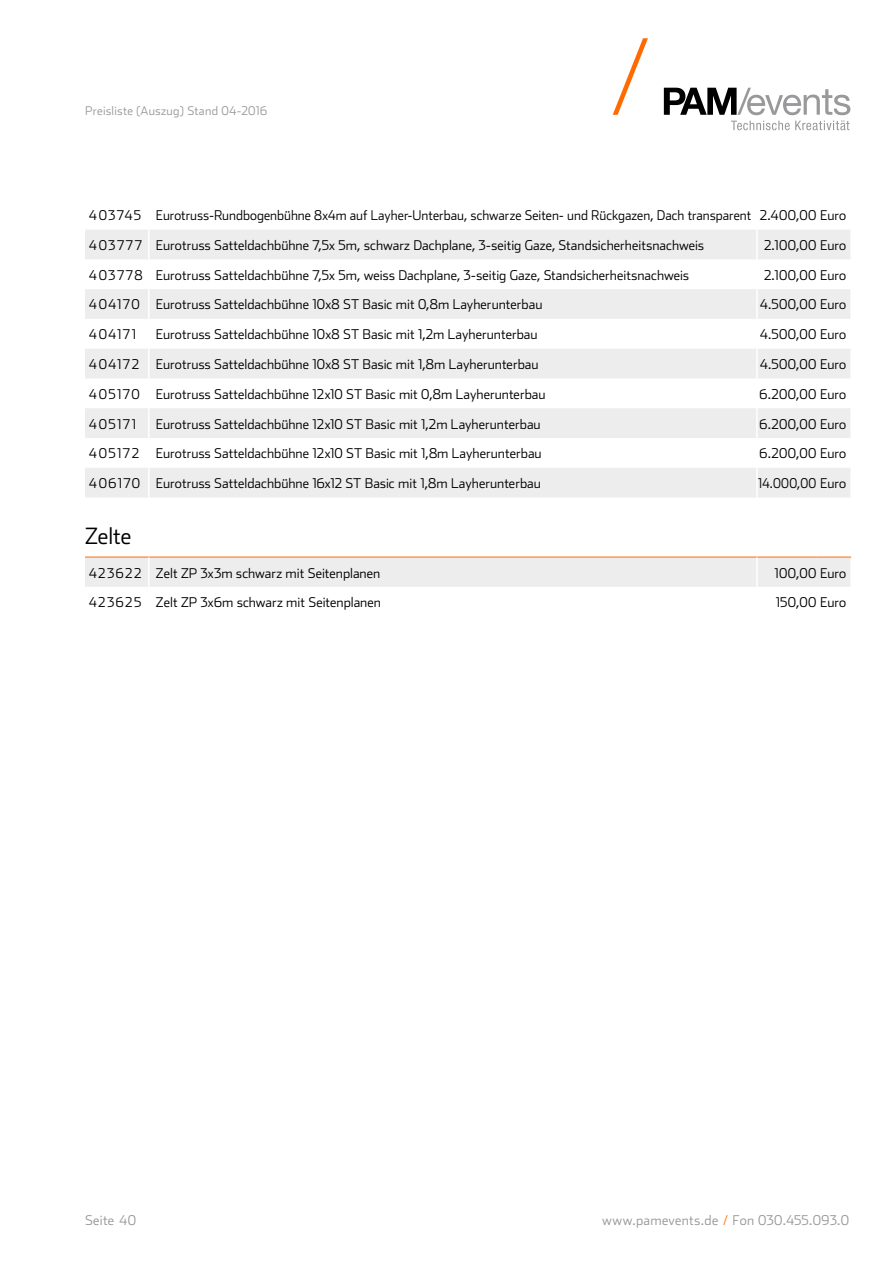
<style>
.page{position:relative;width:893px;height:1263px;background:#fff}
.page>*{position:absolute;margin:0;border:0;box-sizing:border-box;transform-origin:0 0}
.t1{font:300 22.5px "Stainless";letter-spacing:-.005em;color:#000}
.t2{font:300 13.5px "Stainless";color:#000}
.t3{font:300 13.5px "Stainless";letter-spacing:.02em;color:#99989a}
.t4{font:300 13.5px "Stainless";color:#000;scale:.94 1}
.t5{font:300 12px "Stainless";letter-spacing:.025em;color:#99989a}
.s1{color:#ff6b00}
</style>
<div class="page">
<svg style="left:664px;top:88px;width:186px;height:42px"></svg>
<svg style="left:612px;top:38px;width:36px;height:77px"></svg>
<svg style="left:85px;top:230px;width:765px;height:357px"></svg>
<hr style="left:85px;top:557px;width:64px;height:1px;background:#ff6b00">
<hr style="left:149px;top:557px;width:608px;height:1px;background:#ff6b00">
<hr style="left:757px;top:557px;width:59px;height:1px;background:#ff6b00">
<hr style="left:816px;top:557px;width:35px;height:1px;background:#ff6b00">
<hr style="left:148px;top:230px;width:2px;height:29px;background:#fff">
<hr style="left:148px;top:259px;width:2px;height:30px;background:#fff">
<hr style="left:148px;top:289px;width:2px;height:30px;background:#fff">
<hr style="left:148px;top:319px;width:2px;height:30px;background:#fff">
<hr style="left:148px;top:349px;width:2px;height:29px;background:#fff">
<hr style="left:148px;top:378px;width:2px;height:30px;background:#fff">
<hr style="left:148px;top:408px;width:2px;height:30px;background:#fff">
<hr style="left:148px;top:438px;width:2px;height:30px;background:#fff">
<hr style="left:148px;top:468px;width:2px;height:29px;background:#fff">
<hr style="left:148px;top:557px;width:2px;height:30px;background:#fff">
<hr style="left:756px;top:230px;width:2px;height:29px;background:#fff">
<hr style="left:756px;top:259px;width:2px;height:30px;background:#fff">
<hr style="left:756px;top:289px;width:2px;height:30px;background:#fff">
<hr style="left:756px;top:319px;width:2px;height:30px;background:#fff">
<hr style="left:756px;top:349px;width:2px;height:29px;background:#fff">
<hr style="left:756px;top:378px;width:2px;height:30px;background:#fff">
<hr style="left:756px;top:408px;width:2px;height:30px;background:#fff">
<hr style="left:756px;top:438px;width:2px;height:30px;background:#fff">
<hr style="left:756px;top:468px;width:2px;height:29px;background:#fff">
<hr style="left:756px;top:557px;width:2px;height:30px;background:#fff">
<p class="t5" style="left:85px;top:103px;width:183px">Preisliste (Auszug) Stand 04-2016</p>
<p class="t2" style="left:89px;top:207px;width:758px">403745 Eurotruss-Rundbogenbühne 8x4m auf Layher-Unterbau, schwarze Seiten- und Rückgazen, Dach transparent 2.400,00 Euro</p>
<p class="t2" style="left:89px;top:237px;width:616px">403777 Eurotruss Satteldachbühne 7,5x 5m, schwarz Dachplane, 3-seitig Gaze, Standsicherheitsnachweis</p>
<p class="t2" style="left:764px;top:237px;width:84px">2.100,00 Euro</p>
<p class="t2" style="left:89px;top:267px;width:601px">403778 Eurotruss Satteldachbühne 7,5x 5m, weiss Dachplane, 3-seitig Gaze, Standsicherheitsnachweis</p>
<p class="t2" style="left:764px;top:267px;width:84px">2.100,00 Euro</p>
<p class="t2" style="left:89px;top:297px;width:455px">404170 Eurotruss Satteldachbühne 10x8 ST Basic mit 0,8m Layherunterbau</p>
<p class="t2" style="left:760px;top:297px;width:88px">4.500,00 Euro</p>
<p class="t2" style="left:89px;top:326px;width:48px">404171</p>
<p class="t2" style="left:156px;top:326px;width:383px">Eurotruss Satteldachbühne 10x8 ST Basic mit 1,2m Layherunterbau</p>
<p class="t2" style="left:760px;top:326px;width:88px">4.500,00 Euro</p>
<p class="t2" style="left:89px;top:356px;width:451px">404172 Eurotruss Satteldachbühne 10x8 ST Basic mit 1,8m Layherunterbau</p>
<p class="t2" style="left:760px;top:356px;width:88px">4.500,00 Euro</p>
<p class="t2" style="left:89px;top:386px;width:458px">405170 Eurotruss Satteldachbühne 12x10 ST Basic mit 0,8m Layherunterbau</p>
<p class="t2" style="left:760px;top:386px;width:88px">6.200,00 Euro</p>
<p class="t2" style="left:89px;top:416px;width:48px">405171</p>
<p class="t2" style="left:156px;top:416px;width:386px">Eurotruss Satteldachbühne 12x10 ST Basic mit 1,2m Layherunterbau</p>
<p class="t2" style="left:760px;top:416px;width:88px">6.200,00 Euro</p>
<p class="t2" style="left:89px;top:445px;width:51px">405172</p>
<p class="t2" style="left:156px;top:445px;width:387px">Eurotruss Satteldachbühne 12x10 ST Basic mit 1,8m Layherunterbau</p>
<p class="t2" style="left:760px;top:445px;width:88px">6.200,00 Euro</p>
<p class="t2" style="left:89px;top:475px;width:453px">406170 Eurotruss Satteldachbühne 16x12 ST Basic mit 1,8m Layherunterbau</p>
<p class="t4" style="left:758px;top:475px;width:95px">14.000,00 Euro</p>
<h1 class="t1" style="left:85px;top:523px;width:48px">Zelte</h1>
<p class="t2" style="left:89px;top:565px;width:292px">423622 Zelt ZP 3x3m schwarz mit Seitenplanen</p>
<p class="t2" style="left:774px;top:565px;width:73px">100,00 Euro</p>
<p class="t2" style="left:89px;top:594px;width:293px">423625 Zelt ZP 3x6m schwarz mit Seitenplanen</p>
<p class="t2" style="left:776px;top:594px;width:72px">150,00 Euro</p>
<p class="t3" style="left:85px;top:1212px;width:52px">Seite 40</p>
<p class="t3" style="left:602px;top:1212px;width:248px">www.pamevents.de <span class="s1">/</span> Fon 030.455.093.0</p>
</div>
